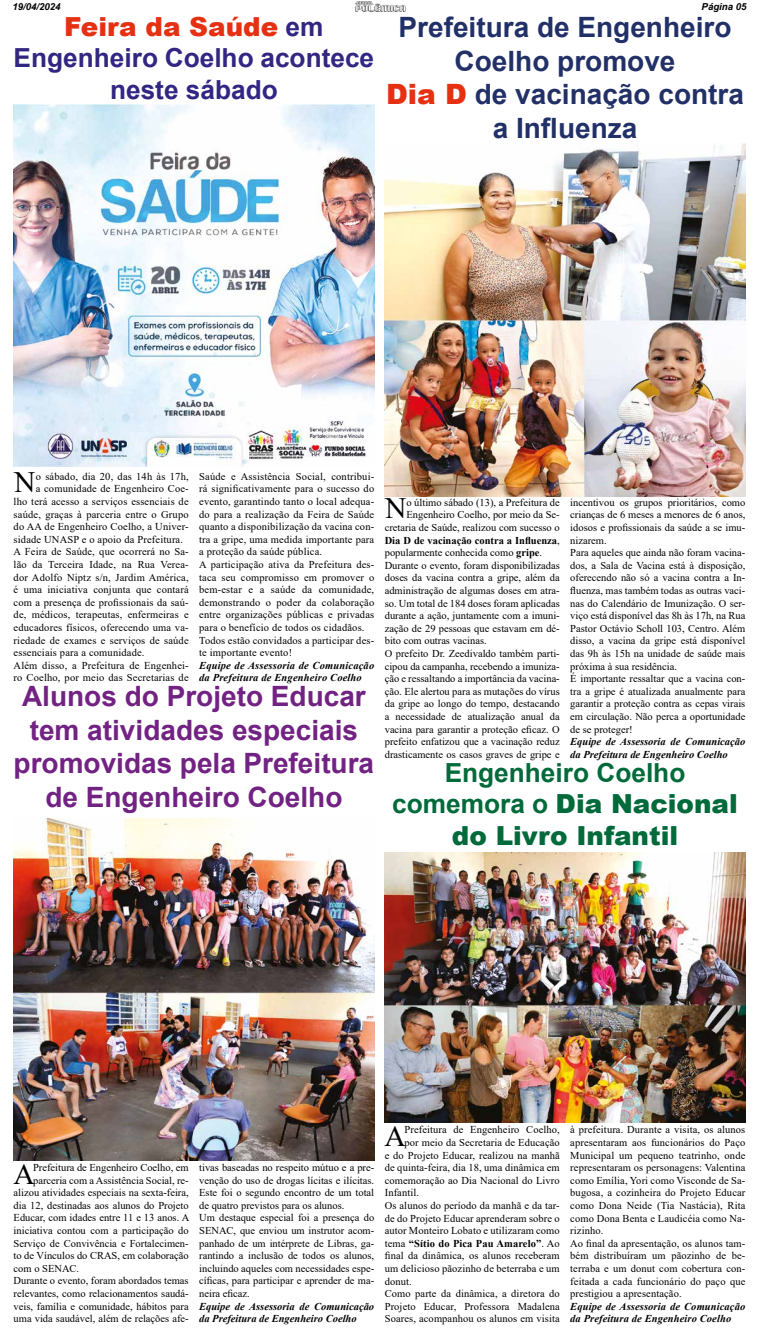
<style>
.page{position:relative;width:759px;height:1342px;background:#fff}
.page>*{position:absolute;margin:0;border:0;box-sizing:border-box;transform-origin:0 0}
.t1{font:29.49px "Times New Roman";color:#000}
.t2{font:700 28px/33.6px "Arial";color:#722283;text-align:center}
.t3{font:700 28px/33.6px "Arial";color:#223068;text-align:center}
.t4{font:900 26.25px/31.5px "Arial";color:#006a3a;text-align:center}
.t5{font:700 26.25px/31.5px "Arial";color:#312783;text-align:center}
.t6{font:10.5px/12.6px "Times New Roman";color:#000}
.t7{font:italic 700 10.5px/12.6px "Times New Roman";letter-spacing:.005em;color:#000}
.t8{font:700 10.5px "Times New Roman";color:#000}
.t9{font:italic 700 9.62px "Arial";color:#000}
.s1{font-weight:900;color:#e53012}
.s2{font-weight:400}
.s3{font-weight:700}
</style>
<div class="page">
<img style="left:356px;top:2px;width:50px;height:10px">
<img style="left:14px;top:104px;width:360px;height:362px">
<img style="left:385px;top:143px;width:360px;height:353px">
<img style="left:385px;top:852px;width:360px;height:270px">
<img style="left:14px;top:819px;width:360px;height:341px">
<p class="t9" style="left:12px;top:1px;width:50px">19/04/2024</p>
<p class="t9" style="left:702px;top:1px;width:46px">Página 05</p>
<h3 class="t5" style="left:14px;top:11px;width:362px"><span class="s1">Feira da Saúde</span> em<br>Engenheiro Coelho acontece neste sábado</h3>
<h2 class="t3" style="left:386px;top:11px;width:359px">Prefeitura de Engenheiro<br>Coelho promove<br><span class="s1">Dia D</span> de vacinação contra a Influenza</h2>
<h1 class="t1" style="left:14px;top:462px;width:23px">N</h1>
<p class="t6" style="left:36px;top:470px;width:154px">o sábado, dia 20, das 14h às 17h,</p>
<p class="t6" style="left:36px;top:482px;width:154px">a comunidade de Engenheiro Coe-</p>
<p class="t6" style="left:14px;top:495px;width:177px">lho terá acesso a serviços essenciais de</p>
<p class="t6" style="left:14px;top:507px;width:177px">saúde, graças à parceria entre o Grupo</p>
<p class="t6" style="left:14px;top:520px;width:177px">do AA de Engenheiro Coelho, a Univer-</p>
<p class="t6" style="left:14px;top:533px;width:171px">sidade UNASP e o apoio da Prefeitura.</p>
<p class="t6" style="left:14px;top:545px;width:177px">A Feira de Saúde, que ocorrerá no Sa-</p>
<p class="t6" style="left:14px;top:558px;width:177px">lão da Terceira Idade, na Rua Verea-</p>
<p class="t6" style="left:14px;top:570px;width:177px">dor Adolfo Niptz s/n, Jardim América,</p>
<p class="t6" style="left:14px;top:583px;width:177px">é uma iniciativa conjunta que contará</p>
<p class="t6" style="left:14px;top:596px;width:177px">com a presença de profissionais da saú-</p>
<p class="t6" style="left:14px;top:608px;width:177px">de, médicos, terapeutas, enfermeiras e</p>
<p class="t6" style="left:14px;top:621px;width:177px">educadores físicos, oferecendo uma va-</p>
<p class="t6" style="left:14px;top:633px;width:177px">riedade de exames e serviços de saúde</p>
<p class="t6" style="left:14px;top:646px;width:132px">essenciais para a comunidade.</p>
<p class="t6" style="left:14px;top:659px;width:177px">Além disso, a Prefeitura de Engenhei-</p>
<p class="t6" style="left:14px;top:671px;width:177px">ro Coelho, por meio das Secretarias de</p>
<p class="t6" style="left:199px;top:470px;width:177px">Saúde e Assistência Social, contribui&shy;rá significativamente para o sucesso do evento, garantindo tanto o local adequa&shy;do para a realização da Feira de Saúde quanto a disponibilização da vacina con&shy;tra a gripe, uma medida importante para a proteção da saúde pública.<br>A participação ativa da Prefeitura des&shy;taca seu compromisso em promover o bem-estar e a saúde da comunidade, demonstrando o poder da colaboração entre organizações públicas e privadas para o benefício de todos os cidadãos.<br>Todos estão convidados a participar des&shy;te importante evento!</p>
<p class="t7" style="left:199px;top:659px;width:177px">Equipe de Assessoria de Comunicação da Prefeitura de Engenheiro Coelho</p>
<h2 class="t2" style="left:14px;top:680px;width:362px">Alunos do Projeto Educar tem atividades especiais promovidas pela Prefeitura de Engenheiro Coelho</h2>
<h1 class="t1" style="left:385px;top:488px;width:23px">N</h1>
<p class="t6" style="left:406px;top:496px;width:155px">o último sábado (13), a Prefeitura de</p>
<p class="t6" style="left:406px;top:508px;width:155px">Engenheiro Coelho, por meio da Se-</p>
<p class="t6" style="left:385px;top:521px;width:177px">cretaria de Saúde, realizou com sucesso o</p>
<p class="t8" style="left:385px;top:532px;width:177px">Dia D de vacinação contra a Influenza<span class="s2">,</span></p>
<p class="t6" style="left:385px;top:546px;width:159px">popularmente conhecida como <span class="s3">gripe</span>.</p>
<p class="t6" style="left:385px;top:559px;width:177px">Durante o evento, foram disponibilizadas</p>
<p class="t6" style="left:385px;top:571px;width:177px">doses da vacina contra a gripe, além da</p>
<p class="t6" style="left:385px;top:584px;width:177px">administração de algumas doses em atra-</p>
<p class="t6" style="left:385px;top:596px;width:177px">so. Um total de 184 doses foram aplicadas</p>
<p class="t6" style="left:385px;top:609px;width:177px">durante a ação, juntamente com a imuni-</p>
<p class="t6" style="left:385px;top:622px;width:177px">zação de 29 pessoas que estavam em dé-</p>
<p class="t6" style="left:385px;top:634px;width:104px">bito com outras vacinas.</p>
<p class="t6" style="left:385px;top:647px;width:177px">O prefeito Dr. Zeedivaldo também parti-</p>
<p class="t6" style="left:385px;top:659px;width:177px">cipou da campanha, recebendo a imuniza-</p>
<p class="t6" style="left:385px;top:672px;width:177px">ção e ressaltando a importância da vacina-</p>
<p class="t6" style="left:385px;top:685px;width:177px">ção. Ele alertou para as mutações do vírus</p>
<p class="t6" style="left:385px;top:697px;width:177px">da gripe ao longo do tempo, destacando</p>
<p class="t6" style="left:385px;top:710px;width:177px">a necessidade de atualização anual da</p>
<p class="t6" style="left:385px;top:722px;width:177px">vacina para garantir a proteção eficaz. O</p>
<p class="t6" style="left:385px;top:735px;width:177px">prefeito enfatizou que a vacinação reduz</p>
<p class="t6" style="left:385px;top:748px;width:177px">drasticamente os casos graves de gripe e</p>
<p class="t6" style="left:570px;top:496px;width:177px">incentivou os grupos prioritários, como crianças de 6 meses a menores de 6 anos, idosos e profissionais da saúde a se imu&shy;nizarem.<br>Para aqueles que ainda não foram vacina&shy;dos, a Sala de Vacina está à disposição, oferecendo não só a vacina contra a In&shy;fluenza, mas também todas as outras vaci&shy;nas do Calendário de Imunização. O ser&shy;viço está disponível das 8h às 17h, na Rua Pastor Octávio Scholl 103, Centro. Além disso, a vacina da gripe está disponível das 9h às 15h na unidade de saúde mais próxima à sua residência.<br>É importante ressaltar que a vacina con&shy;tra a gripe é atualizada anualmente para garantir a proteção contra as cepas virais em circulação. Não perca a oportunidade de se proteger!</p>
<p class="t7" style="left:570px;top:735px;width:177px">Equipe de Assessoria de Comunicação da Prefeitura de Engenheiro Coelho</p>
<h3 class="t4" style="left:392px;top:756px;width:347px"><span class="s3">Engenheiro Coelho comemora o</span> Dia Nacional do Livro Infantil</h3>
<h1 class="t1" style="left:13px;top:1153px;width:23px">A</h1>
<p class="t6" style="left:33px;top:1161px;width:157px">Prefeitura de Engenheiro Coelho, em</p>
<p class="t6" style="left:33px;top:1173px;width:157px">parceria com a Assistência Social, re-</p>
<p class="t6" style="left:14px;top:1186px;width:177px">alizou atividades especiais na sexta-feira,</p>
<p class="t6" style="left:14px;top:1198px;width:177px">dia 12, destinadas aos alunos do Projeto</p>
<p class="t6" style="left:14px;top:1211px;width:177px">Educar, com idades entre 11 e 13 anos. A</p>
<p class="t6" style="left:14px;top:1224px;width:177px">iniciativa contou com a participação do</p>
<p class="t6" style="left:14px;top:1236px;width:177px">Serviço de Convivência e Fortalecimen-</p>
<p class="t6" style="left:14px;top:1249px;width:177px">to de Vínculos do CRAS, em colaboração</p>
<p class="t6" style="left:14px;top:1261px;width:67px">com o SENAC.</p>
<p class="t6" style="left:14px;top:1274px;width:177px">Durante o evento, foram abordados temas</p>
<p class="t6" style="left:14px;top:1287px;width:177px">relevantes, como relacionamentos saudá-</p>
<p class="t6" style="left:14px;top:1299px;width:177px">veis, família e comunidade, hábitos para</p>
<p class="t6" style="left:14px;top:1312px;width:177px">uma vida saudável, além de relações afe-</p>
<p class="t6" style="left:199px;top:1161px;width:177px">tivas baseadas no respeito mútuo e a pre&shy;venção do uso de drogas lícitas e ilícitas.<br>Este foi o segundo encontro de um total de quatro previstos para os alunos.<br>Um destaque especial foi a presença do SENAC, que enviou um instrutor acom&shy;panhado de um intérprete de Libras, ga&shy;rantindo a inclusão de todos os alunos, incluindo aqueles com necessidades espe&shy;cíficas, para participar e aprender de ma&shy;neira eficaz.</p>
<p class="t7" style="left:199px;top:1299px;width:177px">Equipe de Assessoria de Comunicação da Prefeitura de Engenheiro Coelho</p>
<h1 class="t1" style="left:385px;top:1115px;width:23px">A</h1>
<p class="t6" style="left:404px;top:1123px;width:157px">Prefeitura de Engenheiro Coelho,</p>
<p class="t6" style="left:404px;top:1136px;width:157px">por meio da Secretaria de Educação</p>
<p class="t6" style="left:385px;top:1148px;width:177px">e do Projeto Educar, realizou na manhã</p>
<p class="t6" style="left:385px;top:1161px;width:177px">de quinta-feira, dia 18, uma dinâmica em</p>
<p class="t6" style="left:385px;top:1173px;width:177px">comemoração ao Dia Nacional do Livro</p>
<p class="t6" style="left:385px;top:1186px;width:36px">Infantil.</p>
<p class="t6" style="left:385px;top:1199px;width:177px">Os alunos do período da manhã e da tar-</p>
<p class="t6" style="left:385px;top:1211px;width:177px">de do Projeto Educar aprenderam sobre o</p>
<p class="t6" style="left:385px;top:1224px;width:177px">autor Monteiro Lobato e utilizaram como</p>
<p class="t8" style="left:385px;top:1236px;width:177px"><span class="s2">tema</span> “Sítio do Pica Pau Amarelo”<span class="s2">. Ao</span></p>
<p class="t6" style="left:385px;top:1249px;width:177px">final da dinâmica, os alunos receberam</p>
<p class="t6" style="left:385px;top:1262px;width:177px">um delicioso pãozinho de beterraba e um</p>
<p class="t6" style="left:385px;top:1274px;width:29px">donut.</p>
<p class="t6" style="left:385px;top:1287px;width:177px">Como parte da dinâmica, a diretora do</p>
<p class="t6" style="left:385px;top:1299px;width:177px">Projeto Educar, Professora Madalena</p>
<p class="t6" style="left:385px;top:1312px;width:177px">Soares, acompanhou os alunos em visita</p>
<p class="t6" style="left:570px;top:1123px;width:177px">à prefeitura. Durante a visita, os alunos apresentaram aos funcionários do Paço Municipal um pequeno teatrinho, onde representaram os personagens: Valentina como Emília, Yori como Visconde de Sa&shy;bugosa, a cozinheira do Projeto Educar como Dona Neide (Tia Nastácia), Rita como Dona Benta e Laudicéia como Na&shy;rizinho.<br>Ao final da apresentação, os alunos tam&shy;bém distribuíram um pãozinho de be&shy;terraba e um donut com cobertura con&shy;feitada a cada funcionário do paço que prestigiou a apresentação.</p>
<p class="t7" style="left:570px;top:1300px;width:177px">Equipe de Assessoria de Comunicação da Prefeitura de Engenheiro Coelho</p>
</div>
